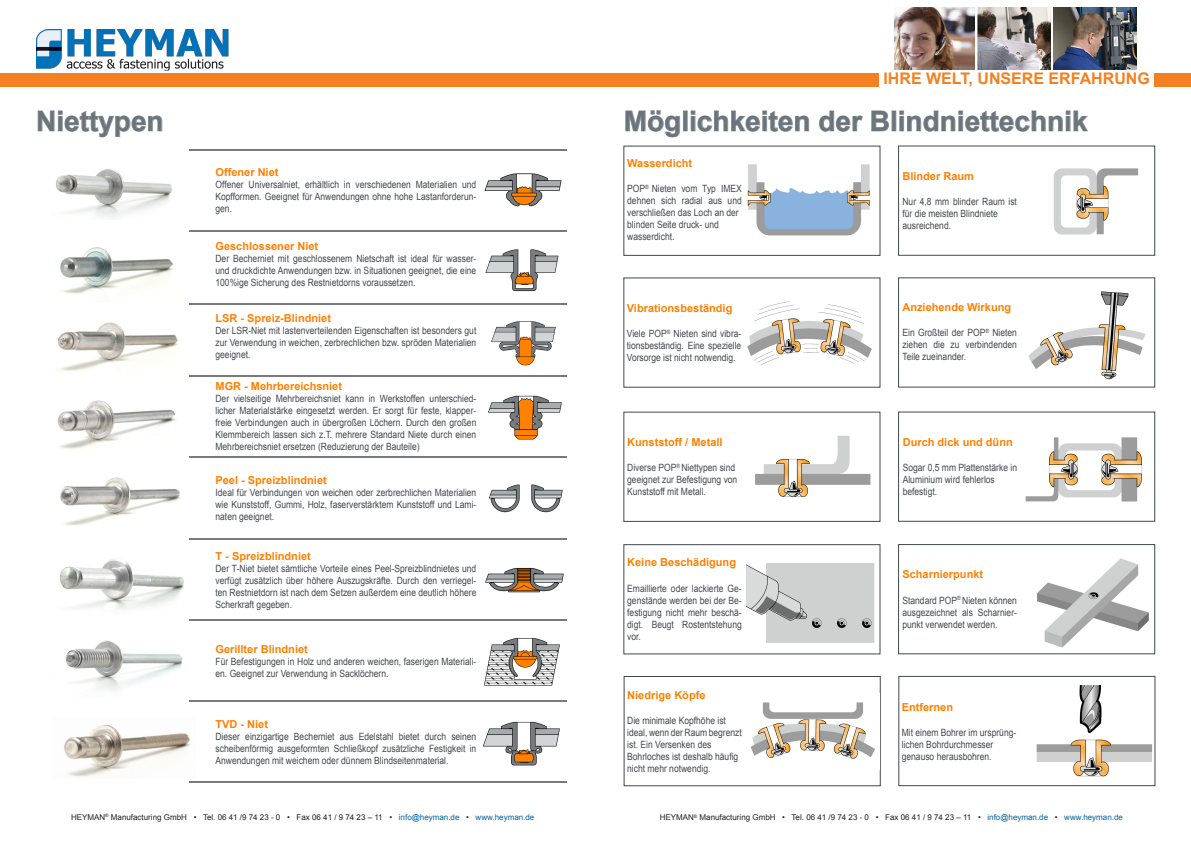
<style>
.page{position:relative;width:1191px;height:842px;background:#fff}
.page>*{position:absolute;margin:0;border:0;box-sizing:border-box;transform-origin:0 0}
.t1{font:700 28px "Arial";color:#6a757b}
.t2{font:700 16px "Arial";color:#f58021}
.t3{font:700 11px "Arial";color:#ff8000}
.t4{font:10px/12px "Arial";color:#41484e;text-align:justify;scale:.85 1}
.t5{font:8px "Arial";color:#231f20}
.s1{color:#0162a2}
</style>
<div class="page">
<div style="left:0;top:73px;width:878px;height:14px;background:#f58021"></div>
<div style="left:1155px;top:73px;width:36px;height:14px;background:#f58021"></div>
<img style="left:894px;top:8px;width:242px;height:62px">
<img style="left:36px;top:29px;width:193px;height:41px">
<svg style="left:38px;top:110px;width:124px;height:27px"></svg>
<hr style="left:189px;top:150px;width:378px;height:1px;background:#787a7d">
<hr style="left:189px;top:230px;width:378px;height:2px;background:#787a7d">
<img style="left:56px;top:169px;width:116px;height:49px">
<img style="left:484px;top:173px;width:78px;height:34px">
<hr style="left:189px;top:303px;width:378px;height:2px;background:#787a7d">
<img style="left:60px;top:247px;width:114px;height:47px">
<img style="left:485px;top:249px;width:74px;height:43px">
<hr style="left:189px;top:375px;width:378px;height:2px;background:#787a7d">
<img style="left:57px;top:322px;width:122px;height:49px">
<img style="left:491px;top:321px;width:65px;height:45px">
<hr style="left:189px;top:456px;width:378px;height:2px;background:#787a7d">
<img style="left:57px;top:400px;width:120px;height:49px">
<img style="left:488px;top:395px;width:74px;height:45px">
<hr style="left:189px;top:539px;width:378px;height:1px;background:#787a7d">
<img style="left:60px;top:477px;width:121px;height:49px">
<img style="left:489px;top:484px;width:74px;height:29px">
<img style="left:60px;top:558px;width:124px;height:52px">
<hr style="left:189px;top:619px;width:378px;height:2px;background:#787a7d">
<img style="left:485px;top:567px;width:79px;height:26px">
<img style="left:65px;top:640px;width:117px;height:51px">
<hr style="left:189px;top:700px;width:378px;height:2px;background:#787a7d">
<img style="left:484px;top:638px;width:76px;height:48px">
<hr style="left:189px;top:782px;width:378px;height:1px;background:#787a7d">
<img style="left:64px;top:724px;width:127px;height:53px">
<img style="left:483px;top:721px;width:77px;height:45px">
<svg style="left:625px;top:110px;width:55px;height:27px"></svg>
<div style="left:683px;top:111px;width:4px;height:20px;border:1px solid #a6adb4"></div>
<svg style="left:690px;top:110px;width:119px;height:22px"></svg>
<svg style="left:819px;top:110px;width:44px;height:22px"></svg>
<svg style="left:871px;top:110px;width:18px;height:21px"></svg>
<div style="left:891px;top:111px;width:5px;height:20px;border:1px solid #a6adb4"></div>
<svg style="left:899px;top:110px;width:189px;height:22px"></svg>
<div style="left:623px;top:146px;width:257px;height:110px;border:1px solid #41484e"></div>
<div style="left:898px;top:146px;width:257px;height:109px;border:1px solid #41484e"></div>
<div style="left:624px;top:676px;width:256px;height:110px;border:1px solid #41484e"></div>
<div style="left:898px;top:676px;width:257px;height:110px;border:1px solid #41484e"></div>
<div style="left:898px;top:278px;width:257px;height:109px;border:1px solid #41484e"></div>
<div style="left:623px;top:412px;width:257px;height:110px;border:1px solid #41484e"></div>
<div style="left:898px;top:412px;width:257px;height:109px;border:1px solid #41484e"></div>
<div style="left:623px;top:544px;width:257px;height:110px;border:1px solid #41484e"></div>
<div style="left:898px;top:544px;width:257px;height:110px;border:1px solid #41484e"></div>
<img style="left:747px;top:164px;width:123px;height:72px">
<img style="left:747px;top:301px;width:125px;height:65px">
<img style="left:755px;top:435px;width:116px;height:62px">
<img style="left:745px;top:563px;width:130px;height:80px">
<img style="left:751px;top:694px;width:128px;height:76px">
<img style="left:1053px;top:168px;width:86px;height:67px">
<img style="left:1028px;top:291px;width:118px;height:89px">
<img style="left:1025px;top:437px;width:117px;height:65px">
<img style="left:1037px;top:558px;width:112px;height:90px">
<img style="left:1036px;top:685px;width:116px;height:92px">
<p class="t1" style="left:36px;top:103px;width:129px">Niettypen</p>
<p class="t3" style="left:215px;top:165px;width:64px">Offener Niet</p>
<p class="t4" style="left:215px;top:179px;width:308px">Offener Universalniet, erhältlich in verschiedenen Materialien und Kopfformen. Geeignet für Anwendungen ohne hohe Lastanforderun&shy;gen.</p>
<p class="t3" style="left:215px;top:239px;width:104px">Geschlossener Niet</p>
<p class="t4" style="left:215px;top:253px;width:308px">Der Becherniet mit geschlossenem Nietschaft ist ideal für wasser&shy;und druckdichte Anwendungen bzw. in Situationen geeignet, die eine 100%ige Sicherung des Restnietdorns voraussetzen.</p>
<p class="t3" style="left:215px;top:310px;width:117px">LSR - Spreiz-Blindniet</p>
<p class="t4" style="left:215px;top:324px;width:308px">Der LSR-Niet mit lastenverteilenden Eigenschaften ist besonders gut zur Verwendung in weichen, zerbrechlichen bzw. spröden Materialien geeignet.</p>
<p class="t3" style="left:215px;top:379px;width:128px">MGR - Mehrbereichsniet</p>
<p class="t4" style="left:215px;top:393px;width:308px">Der vielseitige Mehrbereichsniet kann in Werkstoffen unterschied&shy;licher Materialstärke eingesetzt werden. Er sorgt für feste, klapper&shy;freie Verbindungen auch in übergroßen Löchern. Durch den großen Klemmbereich lassen sich z.T. mehrere Standard Niete durch einen Mehrbereichsniet ersetzen (Reduzierung der Bauteile)</p>
<p class="t3" style="left:215px;top:473px;width:113px">Peel - Spreizblindniet</p>
<p class="t4" style="left:215px;top:486px;width:308px">Ideal für Verbindungen von weichen oder zerbrechlichen Materialien wie Kunststoff, Gummi, Holz, faserverstärktem Kunststoff und Lami&shy;naten geeignet.</p>
<p class="t3" style="left:215px;top:549px;width:97px">T - Spreizblindniet</p>
<p class="t4" style="left:215px;top:562px;width:308px">Der T-Niet bietet sämtliche Vorteile eines Peel-Spreizblindnietes und verfügt zusätzlich über höhere Auszugskräfte. Durch den verriegel&shy;ten Restnietdorn ist nach dem Setzen außerdem eine deutlich höhere Scherkraft gegeben.</p>
<p class="t3" style="left:215px;top:642px;width:94px">Gerillter Blindniet</p>
<p class="t4" style="left:215px;top:655px;width:308px">Für Befestigungen in Holz und anderen weichen, faserigen Materiali&shy;en. Geeignet zur Verwendung in Sacklöchern.</p>
<p class="t3" style="left:215px;top:717px;width:54px">TVD - Niet</p>
<p class="t4" style="left:215px;top:730px;width:308px">Dieser einzigartige Becherniet aus Edelstahl bietet durch seinen scheibenförmig ausgeformten Schließkopf zusätzliche Festigkeit in Anwendungen mit weichem oder dünnem Blindseitenmaterial.</p>
<p class="t5" style="left:71px;top:812px;width:465px">HEYMAN<sup>®</sup> Manufacturing GmbH • Tel. 06 41 /9 74 23 - 0 • Fax 06 41 / 9 74 23 – 11 • <span class="s1">info@heyman.de</span> • <span class="s1">www.heyman.de</span></p>
<p class="t2" style="left:883px;top:68px;width:268px">IHRE WELT, UNSERE ERFAHRUNG</p>
<p class="t1" style="left:624px;top:103px;width:465px">Möglichkeiten der Blindniettechnik</p>
<p class="t3" style="left:627px;top:156px;width:66px">Wasserdicht</p>
<p class="t4" style="left:627px;top:183px;width:136px">POP<sup>®</sup> Nieten vom Typ IMEX dehnen sich radial aus und verschließen das Loch an der</p>
<p class="t4" style="left:627px;top:219px;width:109px">blinden Seite druck- und</p>
<p class="t4" style="left:627px;top:231px;width:57px">wasserdicht.</p>
<p class="t3" style="left:902px;top:169px;width:73px">Blinder Raum</p>
<p class="t4" style="left:902px;top:195px;width:136px">Nur 4,8 mm blinder Raum ist für die meisten Blindniete</p>
<p class="t4" style="left:902px;top:219px;width:59px">ausreichend.</p>
<p class="t3" style="left:627px;top:301px;width:107px">Vibrationsbeständig</p>
<p class="t4" style="left:627px;top:328px;width:136px">Viele POP<sup>®</sup> Nieten sind vibra&shy;tionsbeständig. Eine spezielle Vorsorge ist nicht notwendig.</p>
<p class="t3" style="left:627px;top:435px;width:97px">Kunststoff / Metall</p>
<p class="t4" style="left:627px;top:462px;width:129px">Diverse POP<sup>®</sup> Niettypen sind</p>
<p class="t4" style="left:627px;top:474px;width:131px">geeignet zur Befestigung von</p>
<p class="t4" style="left:627px;top:486px;width:94px">Kunststoff mit Metall.</p>
<p class="t3" style="left:627px;top:555px;width:110px">Keine Beschädigung</p>
<p class="t4" style="left:627px;top:582px;width:136px">Emaillierte oder lackierte Ge&shy;genstände werden bei der Be&shy;festigung nicht mehr beschä&shy;digt. Beugt Rostentstehung vor.</p>
<p class="t3" style="left:627px;top:688px;width:80px">Niedrige Köpfe</p>
<p class="t4" style="left:627px;top:715px;width:118px">Die minimale Kopfhöhe ist</p>
<p class="t4" style="left:627px;top:727px;width:136px">ideal, wenn der Raum begrenzt ist. Ein Versenken des</p>
<p class="t4" style="left:627px;top:751px;width:132px">Bohrloches ist deshalb häufig</p>
<p class="t4" style="left:627px;top:763px;width:99px">nicht mehr notwendig.</p>
<p class="t3" style="left:902px;top:300px;width:110px">Anziehende Wirkung</p>
<p class="t4" style="left:902px;top:327px;width:136px">Ein Großteil der POP<sup>®</sup> Nieten ziehen die zu verbindenden Teile zueinander.</p>
<p class="t3" style="left:902px;top:435px;width:112px">Durch dick und dünn</p>
<p class="t4" style="left:902px;top:461px;width:136px">Sogar 0,5 mm Plattenstärke in</p>
<p class="t4" style="left:902px;top:473px;width:110px">Aluminium wird fehlerlos</p>
<p class="t4" style="left:902px;top:485px;width:42px">befestigt.</p>
<p class="t3" style="left:902px;top:567px;width:82px">Scharnierpunkt</p>
<p class="t4" style="left:902px;top:594px;width:136px">Standard POP<sup>®</sup> Nieten können</p>
<p class="t4" style="left:902px;top:606px;width:136px">ausgezeichnet als Scharnier&shy;punkt verwendet werden.</p>
<p class="t3" style="left:901px;top:699px;width:53px">Entfernen</p>
<p class="t4" style="left:901px;top:726px;width:136px">Mit einem Bohrer im ursprüng&shy;lichen Bohrdurchmesser</p>
<p class="t4" style="left:901px;top:750px;width:107px">genauso herausbohren.</p>
<p class="t5" style="left:659px;top:812px;width:465px">HEYMAN<sup>®</sup> Manufacturing GmbH • Tel. 06 41 /9 74 23 - 0 • Fax 06 41 / 9 74 23 – 11 • <span class="s1">info@heyman.de</span> • <span class="s1">www.heyman.de</span></p>
</div>
